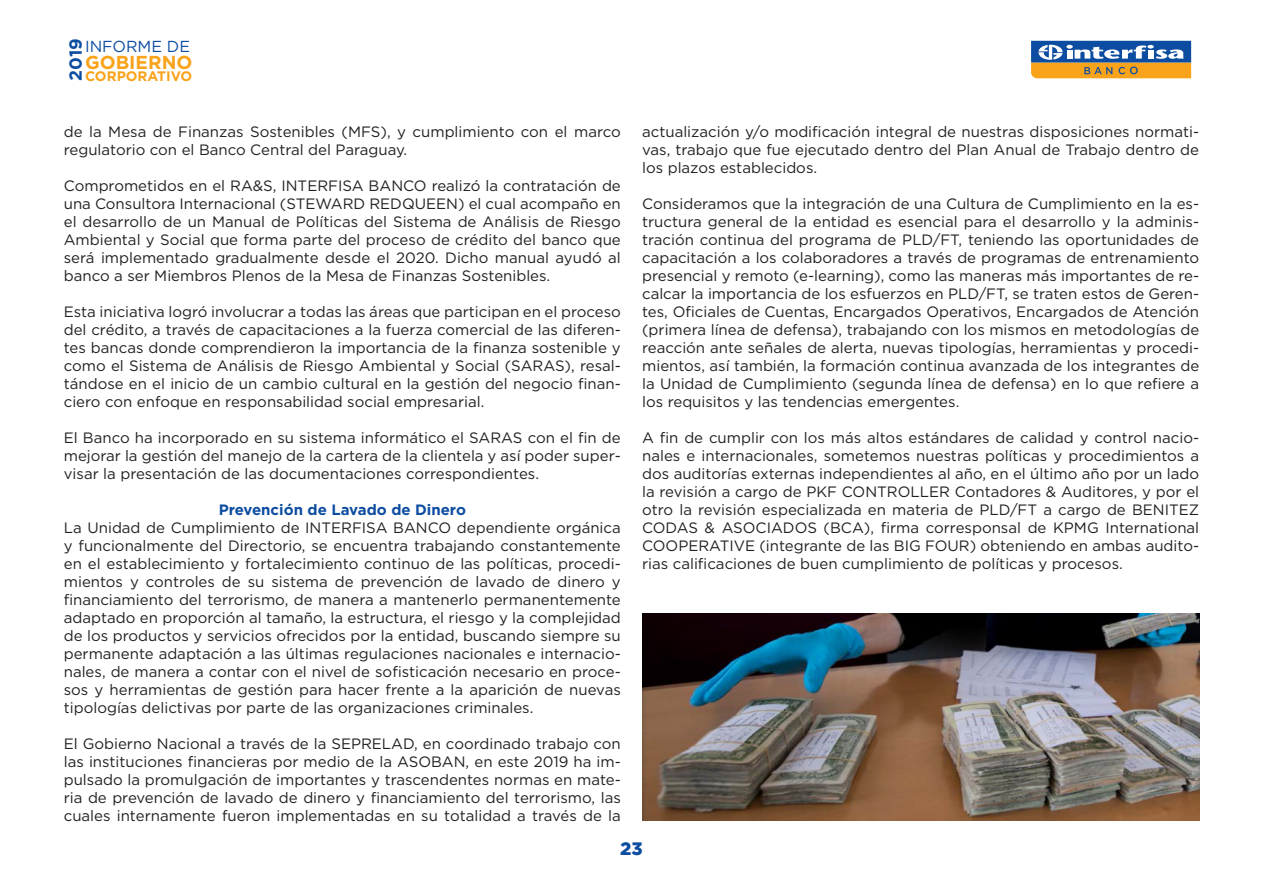
<style>
.page{position:relative;width:1263px;height:893px;background:#fff}
.page>*{position:absolute;margin:0;border:0;box-sizing:border-box;transform-origin:0 0}
.t1{font:700 18.75px "Gotham";color:#f9a31b}
.t2{font:900 18px "Gotham";color:#0d4da1}
.t3{font:700 17.55px "Gotham";color:#0d4da1}
.t4{font:15.9px "Gotham";color:#0d4da1}
.Texto{font:15px/18px "Gotham";color:#231f20;text-align:justify}
.t5{font:700 15px "Gotham";color:#0d4da1}
.t6{font:700 13.8px "Gotham";color:#f9a31b}
</style>
<div class="page">
<svg style="left:1030px;top:40px;width:162px;height:39px;background:#979282"></svg>
<img style="left:642px;top:613px;width:557px;height:208px">
<p class="t3" style="left:64px;top:81px;width:44px;rotate:-90deg">2019</p>
<p class="t4" style="left:85px;top:36px;width:106px">INFORME DE</p>
<p class="t1" style="left:85px;top:50px;width:109px">GOBIERNO</p>
<p class="t6" style="left:85px;top:67px;width:109px">CORPORATIVO</p>
<p class="Texto" style="left:64px;top:122px;width:558px">de la Mesa de Finanzas Sostenibles (MFS), y cumplimiento con el marco regulatorio con el Banco Central del Paraguay.</p>
<p class="Texto" style="left:64px;top:176px;width:559px">Comprometidos en el RA&amp;S, INTERFISA BANCO realizó la contratación de una Consultora Internacional (STEWARD REDQUEEN) el cual acompaño en el desarrollo de un Manual de Políticas del Sistema de Análisis de Riesgo Ambiental y Social que forma parte del proceso de crédito del banco que será implementado gradualmente desde el 2020. Dicho manual ayudó al banco a ser Miembros Plenos de la Mesa de Finanzas Sostenibles.</p>
<p class="Texto" style="left:64px;top:302px;width:559px">Esta iniciativa logró involucrar a todas las áreas que participan en el proceso del crédito, a través de capacitaciones a la fuerza comercial de las diferen&shy;tes bancas donde comprendieron la importancia de la finanza sostenible y como el Sistema de Análisis de Riesgo Ambiental y Social (SARAS), resal&shy;tándose en el inicio de un cambio cultural en la gestión del negocio finan&shy;ciero con enfoque en responsabilidad social empresarial.</p>
<p class="Texto" style="left:64px;top:428px;width:559px">El Banco ha incorporado en su sistema informático el SARAS con el fin de mejorar la gestión del manejo de la cartera de la clientela y así poder super&shy;visar la presentación de las documentaciones correspondientes.</p>
<p class="t5" style="left:219px;top:500px;width:249px">Prevención de Lavado de Dinero</p>
<p class="Texto" style="left:64px;top:518px;width:559px">La Unidad de Cumplimiento de INTERFISA BANCO dependiente orgánica y funcionalmente del Directorio, se encuentra trabajando constantemente en el establecimiento y fortalecimiento continuo de las políticas, procedi&shy;mientos y controles de su sistema de prevención de lavado de dinero y financiamiento del terrorismo, de manera a mantenerlo permanentemente adaptado en proporción al tamaño, la estructura, el riesgo y la complejidad de los productos y servicios ofrecidos por la entidad, buscando siempre su permanente adaptación a las últimas regulaciones nacionales e internacio&shy;nales, de manera a contar con el nivel de sofisticación necesario en proce&shy;sos y herramientas de gestión para hacer frente a la aparición de nuevas tipologías delictivas por parte de las organizaciones criminales.</p>
<p class="Texto" style="left:64px;top:734px;width:559px">El Gobierno Nacional a través de la SEPRELAD, en coordinado trabajo con las instituciones financieras por medio de la ASOBAN, en este 2019 ha im&shy;pulsado la promulgación de importantes y trascendentes normas en mate&shy;ria de prevención de lavado de dinero y financiamiento del terrorismo, las cuales internamente fueron implementadas en su totalidad a través de la</p>
<p class="Texto" style="left:642px;top:122px;width:559px">actualización y/o modificación integral de nuestras disposiciones normati&shy;vas, trabajo que fue ejecutado dentro del Plan Anual de Trabajo dentro de los plazos establecidos.</p>
<p class="Texto" style="left:642px;top:194px;width:559px">Consideramos que la integración de una Cultura de Cumplimiento en la es&shy;tructura general de la entidad es esencial para el desarrollo y la adminis&shy;tración continua del programa de PLD/FT, teniendo las oportunidades de capacitación a los colaboradores a través de programas de entrenamiento presencial y remoto (e-learning), como las maneras más importantes de re&shy;calcar la importancia de los esfuerzos en PLD/FT, se traten estos de Geren&shy;tes, Oficiales de Cuentas, Encargados Operativos, Encargados de Atención (primera línea de defensa), trabajando con los mismos en metodologías de reacción ante señales de alerta, nuevas tipologías, herramientas y procedi&shy;mientos, así también, la formación continua avanzada de los integrantes de la Unidad de Cumplimiento (segunda línea de defensa) en lo que refiere a los requisitos y las tendencias emergentes.</p>
<p class="Texto" style="left:642px;top:428px;width:559px">A fin de cumplir con los más altos estándares de calidad y control nacio&shy;nales e internacionales, sometemos nuestras políticas y procedimientos a dos auditorías externas independientes al año, en el último año por un lado la revisión a cargo de PKF CONTROLLER Contadores &amp; Auditores, y por el otro la revisión especializada en materia de PLD/FT a cargo de BENITEZ CODAS &amp; ASOCIADOS (BCA), firma corresponsal de KPMG International COOPERATIVE (integrante de las BIG FOUR) obteniendo en ambas audito&shy;rias calificaciones de buen cumplimiento de políticas y procesos.</p>
<p class="t2" style="left:620px;top:836px;width:24px">23</p>
</div>
